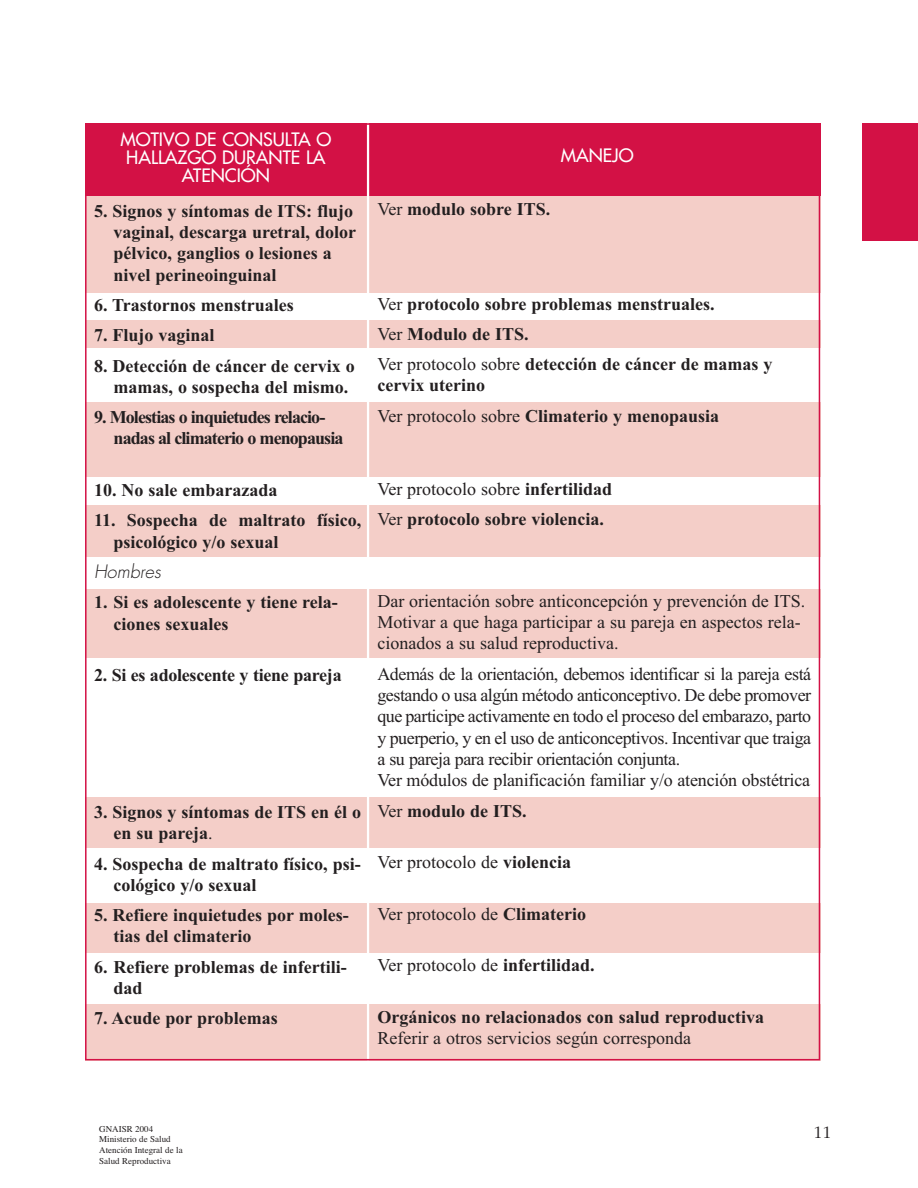
<style>
.page{position:relative;width:918px;height:1188px;background:#fff}
.page>*{position:absolute;margin:0;border:0;box-sizing:border-box;transform-origin:0 0}
.t1{font:700 18px/21.3px "Times New Roman";color:#231f20}
.t2{font:18px/21.3px "Times New Roman";letter-spacing:-.025em;color:#231f20}
.t3{font:18px/21.3px "Times New Roman";color:#231f20}
.t4{font:700 18px/21.3px "Times New Roman";letter-spacing:-.05em;color:#231f20}
.t5{font:18px/18px "Futura";color:#fff;text-align:center}
.t6{font:italic 300 18px "Futura";color:#231f20}
.t7{font:300 18px "Garamond";color:#231f20}
.t8{font:9px/10.8px "Times";color:#231f20}
.s1{font-weight:400}
.s2{font-weight:700}
</style>
<div class="page">
<div style="left:862px;top:123px;width:56px;height:117px;background:#d31145"></div>
<div style="left:85px;top:196px;width:735px;height:97px;background:#f4cec8"></div>
<div style="left:85px;top:320px;width:735px;height:27px;background:#f4cec8"></div>
<div style="left:85px;top:402px;width:735px;height:74px;background:#f4cec8"></div>
<div style="left:85px;top:506px;width:735px;height:51px;background:#f4cec8"></div>
<div style="left:85px;top:589px;width:735px;height:69px;background:#f4cec8"></div>
<div style="left:85px;top:797px;width:735px;height:50px;background:#f4cec8"></div>
<div style="left:85px;top:903px;width:735px;height:49px;background:#f4cec8"></div>
<div style="left:85px;top:1004px;width:735px;height:56px;background:#f4cec8"></div>
<div style="left:85px;top:123px;width:735px;height:73px;background:#d31145"></div>
<hr style="left:367px;top:123px;width:2px;height:937px;background:#fff">
<p class="t5" style="left:121px;top:131px;width:212px">MOTIVO DE CONSULTA O<br>HALLAZGO DURANTE LA<br>ATENCIÓN</p>
<p class="t1" style="left:114px;top:202px;width:244px;text-indent:-20px">5. Signos y síntomas de ITS: flujo vaginal, descarga uretral, dolor pélvico, ganglios o lesiones a nivel perineoinguinal</p>
<p class="t1" style="left:94px;top:296px;width:201px">6. Trastornos menstruales</p>
<p class="t1" style="left:94px;top:327px;width:122px">7. Flujo vaginal</p>
<p class="t1" style="left:114px;top:357px;width:243px;text-indent:-20px">8. Detección de cáncer de cervix o mamas, o sospecha del mismo.</p>
<p class="t4" style="left:114px;top:408px;width:231px;text-indent:-20px">9. Molestias o inquietudes relacio&shy;nadas al climaterio o menopausia</p>
<p class="t1" style="left:94px;top:481px;width:185px">10. No sale embarazada</p>
<p class="t1" style="left:114px;top:512px;width:249px;text-indent:-20px">11. Sospecha de maltrato físico, psicológico y/o sexual</p>
<p class="t6" style="left:94px;top:563px;width:68px">Hombres</p>
<p class="t1" style="left:114px;top:594px;width:226px;text-indent:-20px">1. Si es adolescente y tiene rela&shy;ciones sexuales</p>
<p class="t1" style="left:94px;top:666px;width:249px">2. Si es adolescente y tiene pareja</p>
<p class="t1" style="left:114px;top:803px;width:249px;text-indent:-20px">3. Signos y síntomas de ITS en él o en su pareja<span class="s1">.</span></p>
<p class="t1" style="left:114px;top:855px;width:249px;text-indent:-20px">4. Sospecha de maltrato físico, psi&shy;cológico y/o sexual</p>
<p class="t1" style="left:114px;top:906px;width:237px;text-indent:-20px">5. Refiere inquietudes por moles&shy;tias del climaterio</p>
<p class="t1" style="left:114px;top:958px;width:235px;text-indent:-20px">6. Refiere problemas de infertili&shy;dad</p>
<p class="t1" style="left:94px;top:1010px;width:185px">7. Acude por problemas</p>
<p class="t5" style="left:561px;top:148px;width:74px">MANEJO</p>
<p class="t1" style="left:377px;top:201px;width:175px"><span class="s1">Ver</span> modulo sobre ITS.</p>
<p class="t1" style="left:377px;top:290px;width:397px;line-height:30.3px"><span class="s1">Ver</span> protocolo sobre problemas menstruales.<br><span class="s1">Ver</span> Modulo de ITS.<br><span class="s1">Ver protocolo sobre</span> detección de cáncer de mamas y</p>
<p class="t1" style="left:377px;top:372px;width:343px;line-height:30.3px">cervix uterino<br><span class="s1">Ver protocolo sobre</span> Climaterio y menopausia</p>
<p class="t1" style="left:377px;top:476px;width:236px;line-height:30.3px"><span class="s1">Ver protocolo sobre</span> infertilidad<br><span class="s1">Ver</span> protocolo sobre violencia.</p>
<p class="t3" style="left:377px;top:592px;width:430px">Dar orientación sobre anticoncepción y prevención de ITS.<br>Motivar a que haga participar a su pareja en aspectos rela&shy;cionados a su salud reproductiva.</p>
<p class="t2" style="left:377px;top:665px;width:435px">Además de la orientación, debemos identificar si la pareja está gestando o usa algún método anticonceptivo. De debe promover que participe activamente en todo el proceso del embarazo, parto y puerperio, y en el uso de anticonceptivos. Incentivar que traiga a su pareja para recibir orientación conjunta.<br>Ver módulos de planificación familiar y/o atención obstétrica</p>
<p class="t1" style="left:377px;top:802px;width:151px"><span class="s1">Ver</span> modulo de ITS.</p>
<p class="t3" style="left:377px;top:853px;width:195px">Ver protocolo de <span class="s2">violencia</span></p>
<p class="t3" style="left:377px;top:905px;width:210px">Ver protocolo de <span class="s2">Climaterio</span></p>
<p class="t3" style="left:377px;top:956px;width:219px">Ver protocolo de <span class="s2">infertilidad.</span></p>
<p class="t1" style="left:377px;top:1008px;width:388px">Orgánicos no relacionados con salud reproductiva</p>
<p class="t3" style="left:377px;top:1029px;width:315px">Referir a otros servicios según corresponda</p>
<p class="t8" style="left:99px;top:1124px;width:85px">GNAISR 2004<br>Ministerio de Salud<br>Atención Integral de la<br>Salud Reproductiva</p>
<p class="t7" style="left:813px;top:1126px;width:19px">11</p>
</div>
